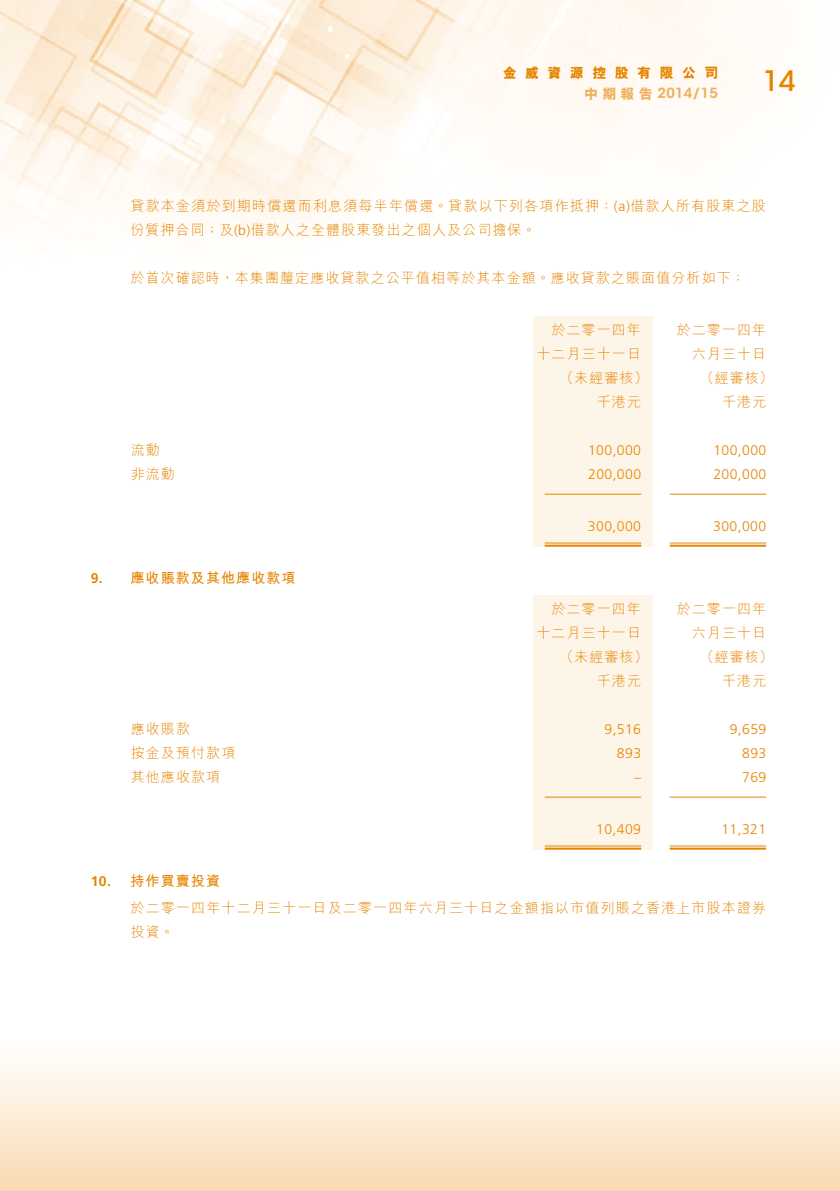
<style>
.page{position:relative;width:840px;height:1191px;background:#fff}
.page>*{position:absolute;margin:0;border:0;box-sizing:border-box;transform-origin:0 0}
.t1{font:500 28px "ITC Avant Garde Std";color:#e68500}
.t2{font:300 14px/24px "M Hei HK";letter-spacing:.08em;color:#e68500}
.t3{font:300 14px "Frutiger LT Std";letter-spacing:.03em;color:#e68500}
.t4{font:700 14px "M Hei HK";letter-spacing:.08em;color:#e68500}
.t5{font:600 14px "ITC Avant Garde Std";letter-spacing:.02em;color:#f0b15f}
.t6{font:800 14px "M Hei HK";letter-spacing:.6em;color:#e68500}
.t7{font:700 14px "Frutiger LT Std";color:#e68500}
.s1{font-family:"M Hei HK";font-weight:800}
.s2{font-family:"Frutiger LT Std"}
</style>
<div class="page">
<img style="left:0;top:0;width:839px;height:1191px">
<div style="left:533px;top:317px;width:119px;height:229px;background:#fef5e9"></div>
<hr style="left:544px;top:494px;width:97px;height:1px;background:#e68500">
<hr style="left:669px;top:494px;width:96px;height:1px;background:#e68500">
<hr style="left:544px;top:543px;width:97px;height:1px;background:#e68500">
<hr style="left:544px;top:545px;width:97px;height:2px;background:#e68500">
<hr style="left:669px;top:543px;width:96px;height:1px;background:#e68500">
<hr style="left:669px;top:545px;width:96px;height:2px;background:#e68500">
<div style="left:533px;top:595px;width:119px;height:254px;background:#fef5e9"></div>
<hr style="left:544px;top:796px;width:97px;height:1px;background:#e68500">
<hr style="left:669px;top:796px;width:96px;height:1px;background:#e68500">
<hr style="left:544px;top:845px;width:97px;height:1px;background:#e68500">
<hr style="left:544px;top:847px;width:97px;height:2px;background:#e68500">
<hr style="left:669px;top:845px;width:96px;height:1px;background:#e68500">
<hr style="left:669px;top:847px;width:96px;height:2px;background:#e68500">
<p class="t6" style="left:502px;top:64px;width:217px">金威資源控股有限公司</p>
<h1 class="t1" style="left:762px;top:64px;width:35px">14</h1>
<p class="t5" style="left:584px;top:84px;width:135px"><span class="s1">中期報告</span> 2014/15</p>
<p class="t7" style="left:91px;top:570px;width:14px">9.</p>
<p class="t7" style="left:91px;top:873px;width:22px">10.</p>
<p class="t2" style="left:130px;top:193px;width:636px">貸款本金須於到期時償還而利息須每半年償還。貸款以下列各項作抵押： <span class="s2">)a(</span> 借款人所有股東之股份質押合同；及 <span class="s2">)b(</span> 借款人之全體股東發出之個人及公司擔保。</p>
<p class="t2" style="left:130px;top:265px;width:616px">於首次確認時，本集團釐定應收貸款之公平值相等於其本金額。應收貸款之賬面值分析如下：</p>
<p class="t2" style="left:676px;top:317px;width:91px">於二零一四年</p>
<p class="t2" style="left:551px;top:317px;width:91px">於二零一四年</p>
<p class="t2" style="left:536px;top:341px;width:106px">十二月三十一日</p>
<p class="t2" style="left:691px;top:341px;width:76px">六月三十日</p>
<p class="t2" style="left:559px;top:365px;width:90px">（未經審核）</p>
<p class="t2" style="left:700px;top:365px;width:74px">（經審核(</p>
<p class="t2" style="left:596px;top:389px;width:46px">千港元</p>
<p class="t2" style="left:721px;top:389px;width:46px">千港元</p>
<p class="t2" style="left:131px;top:437px;width:31px">流動</p>
<p class="t3" style="left:587px;top:442px;width:54px">100,000</p>
<p class="t3" style="left:713px;top:442px;width:54px">100,000</p>
<p class="t2" style="left:131px;top:461px;width:46px">非流動</p>
<p class="t3" style="left:587px;top:466px;width:54px">200,000</p>
<p class="t3" style="left:713px;top:466px;width:54px">200,000</p>
<p class="t3" style="left:587px;top:518px;width:54px">300,000</p>
<p class="t3" style="left:712px;top:518px;width:54px">300,000</p>
<p class="t4" style="left:130px;top:568px;width:166px">應收賬款及其他應收款項</p>
<p class="t2" style="left:551px;top:596px;width:91px">於二零一四年</p>
<p class="t2" style="left:676px;top:596px;width:91px">於二零一四年</p>
<p class="t2" style="left:536px;top:620px;width:106px">十二月三十一日</p>
<p class="t2" style="left:691px;top:620px;width:76px">六月三十日</p>
<p class="t2" style="left:559px;top:644px;width:90px">（未經審核）</p>
<p class="t2" style="left:700px;top:644px;width:74px">（經審核(</p>
<p class="t2" style="left:596px;top:668px;width:46px">千港元</p>
<p class="t2" style="left:721px;top:668px;width:46px">千港元</p>
<p class="t2" style="left:131px;top:716px;width:61px">應收賬款</p>
<p class="t3" style="left:604px;top:721px;width:38px">9,516</p>
<p class="t3" style="left:729px;top:721px;width:38px">9,659</p>
<p class="t2" style="left:131px;top:740px;width:106px">按金及預付款項</p>
<p class="t3" style="left:616px;top:745px;width:26px">893</p>
<p class="t3" style="left:741px;top:745px;width:26px">893</p>
<p class="t2" style="left:131px;top:764px;width:91px">其他應收款項</p>
<p class="t3" style="left:633px;top:769px;width:8px">–</p>
<p class="t3" style="left:741px;top:769px;width:26px">769</p>
<p class="t3" style="left:595px;top:821px;width:46px">10,409</p>
<p class="t3" style="left:721px;top:821px;width:46px">11,321</p>
<p class="t4" style="left:130px;top:870px;width:91px">持作買賣投資</p>
<p class="t2" style="left:130px;top:895px;width:637px">於二零一四年十二月三十一日及二零一四年六月三十日之金額指以市值列賬之香港上市股本證券投資。</p>
</div>
